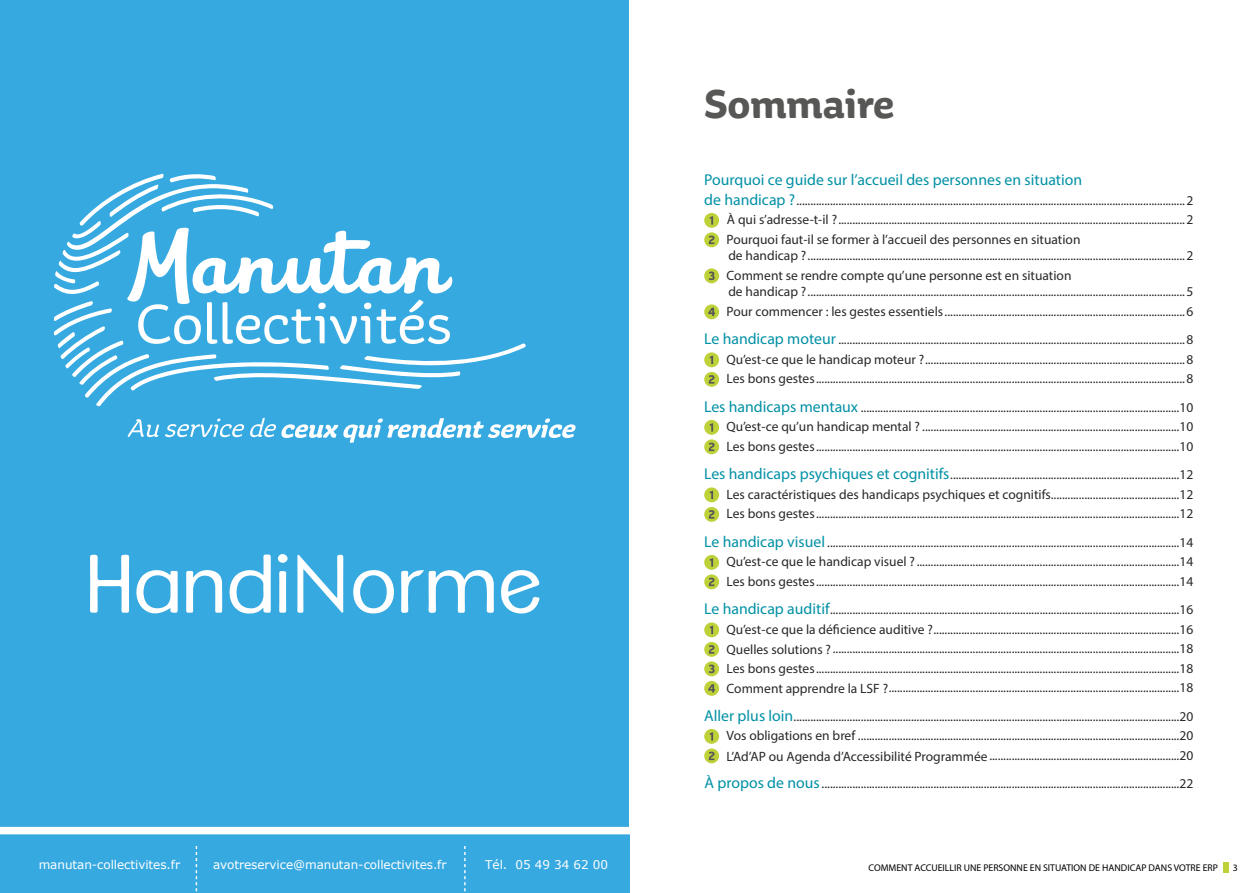
<style>
.page{position:relative;width:1259px;height:893px;background:#fff}
.page>*{position:absolute;margin:0;border:0;box-sizing:border-box;transform-origin:0 0}
.t1{font:700 42.6px "Aniuk";color:#575756}
.t2{font:15.75px "Myriad Pro";color:#0090a5}
.t3{font:13.5px/19.5px "Myriad Pro";color:#282827;text-align:justify}
.t4{font:12px "Verdana";letter-spacing:-.005em;color:#fff}
.t5{font:9.75px "Myriad Pro";color:#000}
.t6{font:9.75px "Myriad Pro";color:#000}
.s1{font-size:15.75px;color:#0090a5}
</style>
<div class="page">
<div style="left:1223px;top:862px;width:6px;height:11px;background:#bed139"></div>
<div style="left:0;top:0;width:629px;height:893px;background:#36a9e1"></div>
<div style="left:704px;top:213px;width:15px;height:15px;background:#bed139;border-radius:50%"></div>
<svg style="left:709px;top:216px;width:4px;height:9px"></svg>
<svg style="left:704px;top:232px;width:15px;height:15px"></svg>
<svg style="left:709px;top:236px;width:5px;height:8px"></svg>
<svg style="left:704px;top:268px;width:15px;height:15px"></svg>
<svg style="left:708px;top:272px;width:6px;height:8px"></svg>
<div style="left:704px;top:304px;width:15px;height:15px;background:#bed139;border-radius:50%"></div>
<svg style="left:708px;top:308px;width:7px;height:8px"></svg>
<svg style="left:704px;top:352px;width:15px;height:15px"></svg>
<svg style="left:709px;top:356px;width:4px;height:8px"></svg>
<div style="left:704px;top:372px;width:15px;height:15px;background:#bed139;border-radius:50%"></div>
<svg style="left:709px;top:375px;width:5px;height:9px"></svg>
<div style="left:704px;top:420px;width:15px;height:15px;background:#bed139;border-radius:50%"></div>
<svg style="left:709px;top:423px;width:4px;height:9px"></svg>
<svg style="left:704px;top:439px;width:15px;height:15px"></svg>
<svg style="left:709px;top:443px;width:5px;height:8px"></svg>
<svg style="left:704px;top:487px;width:15px;height:15px"></svg>
<svg style="left:709px;top:491px;width:4px;height:8px"></svg>
<svg style="left:704px;top:507px;width:15px;height:15px"></svg>
<svg style="left:709px;top:510px;width:5px;height:9px"></svg>
<div style="left:704px;top:555px;width:15px;height:15px;background:#bed139;border-radius:50%"></div>
<svg style="left:709px;top:558px;width:4px;height:9px"></svg>
<svg style="left:704px;top:574px;width:15px;height:15px"></svg>
<svg style="left:709px;top:578px;width:5px;height:8px"></svg>
<svg style="left:704px;top:622px;width:15px;height:15px"></svg>
<svg style="left:709px;top:626px;width:4px;height:8px"></svg>
<svg style="left:704px;top:642px;width:15px;height:15px"></svg>
<svg style="left:709px;top:645px;width:5px;height:9px"></svg>
<svg style="left:704px;top:661px;width:15px;height:15px"></svg>
<svg style="left:708px;top:665px;width:6px;height:8px"></svg>
<div style="left:704px;top:681px;width:15px;height:15px;background:#bed139;border-radius:50%"></div>
<svg style="left:708px;top:684px;width:7px;height:8px"></svg>
<div style="left:704px;top:729px;width:15px;height:15px;background:#bed139;border-radius:50%"></div>
<svg style="left:709px;top:732px;width:4px;height:9px"></svg>
<svg style="left:704px;top:748px;width:15px;height:15px"></svg>
<svg style="left:709px;top:752px;width:5px;height:8px"></svg>
<svg style="left:297px;top:554px;width:47px;height:59px"></svg>
<svg style="left:90px;top:554px;width:88px;height:60px"></svg>
<svg style="left:501px;top:570px;width:39px;height:44px"></svg>
<svg style="left:353px;top:570px;width:41px;height:43px"></svg>
<svg style="left:186px;top:554px;width:85px;height:60px"></svg>
<svg style="left:401px;top:570px;width:93px;height:43px"></svg>
<svg style="left:279px;top:571px;width:7px;height:42px"></svg>
<div style="left:278px;top:554px;width:10px;height:9px;background:#fff;border-radius:50%"></div>
<svg style="left:53px;top:173px;width:473px;height:234px"></svg>
<svg style="left:128px;top:419px;width:31px;height:18px"></svg>
<svg style="left:165px;top:418px;width:411px;height:25px"></svg>
<svg style="left:0;top:827px;width:630px;height:66px"></svg>
<p class="t4" style="left:39px;top:856px;width:143px">manutan-collectivites.fr</p>
<p class="t4" style="left:213px;top:856px;width:235px">avotreservice@manutan-collectivites.fr</p>
<p class="t4" style="left:485px;top:856px;width:124px">Tél. 05 49 34 62 00</p>
<h1 class="t1" style="left:703px;top:78px;width:192px">Sommaire</h1>
<p class="t2" style="left:704px;top:170px;width:379px">Pourquoi ce guide sur l’accueil des personnes en situation</p>
<p class="t3" style="left:726px;top:190px;width:468px;text-indent:-22px"><span class="s1">de handicap ?</span>...........................................................................................................................................2<br>À qui s’adresse-t-il ?............................................................................................................................2<br>Pourquoi faut-il se former à l’accueil des personnes en situation</p>
<p class="t3" style="left:726px;top:246px;width:468px">de handicap ?.......................................................................................................................................2<br>Comment se rendre compte qu’une personne est en situation</p>
<p class="t3" style="left:726px;top:282px;width:468px">de handicap ?.......................................................................................................................................5<br>Pour commencer : les gestes essentiels......................................................................................6</p>
<p class="t3" style="left:726px;top:330px;width:468px;text-indent:-22px"><span class="s1">Le handicap moteur</span> ............................................................................................................................8<br>Qu’est-ce que le handicap moteur ?.............................................................................................8<br>Les bons gestes....................................................................................................................................8</p>
<p class="t3" style="left:726px;top:397px;width:468px;text-indent:-22px"><span class="s1">Les handicaps mentaux</span> ..................................................................................................................10<br>Qu’est-ce qu’un handicap mental ? ............................................................................................10<br>Les bons gestes..................................................................................................................................10</p>
<p class="t3" style="left:726px;top:465px;width:468px;text-indent:-22px"><span class="s1">Les handicaps psychiques et cognitifs</span>..................................................................................12<br>Les caractéristiques des handicaps psychiques et cognitifs..............................................12<br>Les bons gestes..................................................................................................................................12</p>
<p class="t3" style="left:726px;top:532px;width:468px;text-indent:-22px"><span class="s1">Le handicap visuel</span> ..............................................................................................................................14<br>Qu’est-ce que le handicap visuel ? ..............................................................................................14<br>Les bons gestes..................................................................................................................................14</p>
<p class="t3" style="left:726px;top:600px;width:468px;text-indent:-22px"><span class="s1">Le handicap auditif</span>.............................................................................................................................16<br>Qu’est-ce que la déficience auditive ?........................................................................................16<br>Quelles solutions ? ............................................................................................................................18<br>Les bons gestes..................................................................................................................................18<br>Comment apprendre la LSF ?........................................................................................................18</p>
<p class="t3" style="left:726px;top:706px;width:468px;text-indent:-22px"><span class="s1">Aller plus loin</span>..........................................................................................................................................20<br>Vos obligations en bref ...................................................................................................................20<br>L’Ad’AP ou Agenda d’Accessibilité Programmée....................................................................20</p>
<p class="t3" style="left:704px;top:774px;width:490px"><span class="s1">À propos de nous</span>................................................................................................................................22</p>
<p class="t5" style="left:868px;top:862px;width:351px">COMMENT ACCUEILLIR UNE PERSONNE EN SITUATION DE HANDICAP DANS VOTRE ERP</p>
<p class="t6" style="left:1232px;top:862px;width:7px">3</p>
</div>
